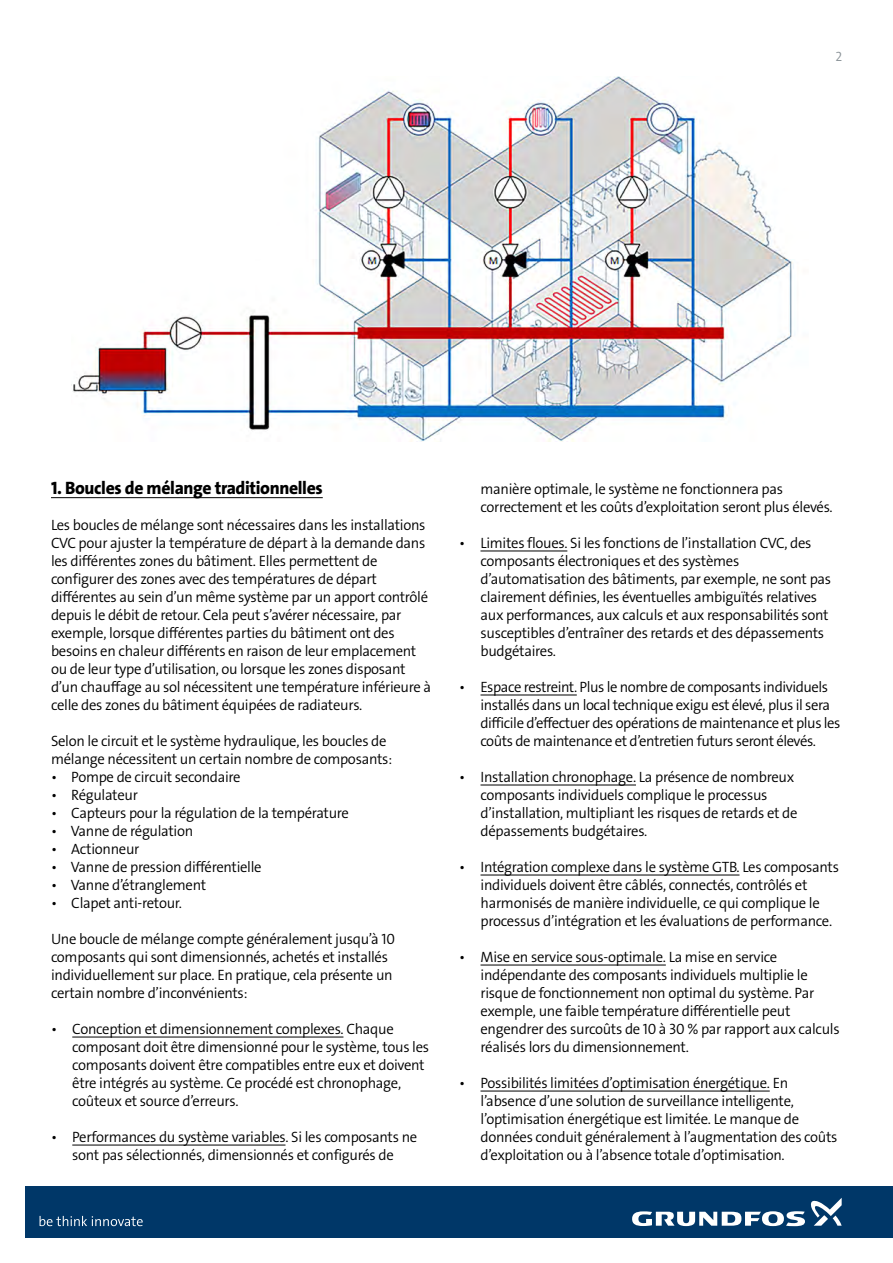
<style>
.page{position:relative;width:893px;height:1263px;background:#fff}
.page>*{position:absolute;margin:0;border:0;box-sizing:border-box;transform-origin:0 0}
.t1{font:18px "Grundfos The Sans V2 OT 8 XB";letter-spacing:-.02em;color:#000}
.t2{font:15px/18px "Grundfos The Sans V2 OT 4 SL";letter-spacing:-.02em;color:#000}
.t3{font:13.5px "Grundfos The Sans V2 OT 4 SL";color:#8a9297}
</style>
<div class="page">
<hr style="left:51px;top:497px;width:272px;height:1px;background:#000">
<hr style="left:72px;top:1037px;width:271px;height:1px;background:#000">
<hr style="left:72px;top:1145px;width:213px;height:1px;background:#000">
<hr style="left:480px;top:551px;width:87px;height:1px;background:#000">
<hr style="left:480px;top:695px;width:97px;height:1px;background:#000">
<hr style="left:480px;top:785px;width:156px;height:1px;background:#000">
<hr style="left:480px;top:875px;width:259px;height:1px;background:#000">
<hr style="left:480px;top:965px;width:186px;height:1px;background:#000">
<hr style="left:480px;top:1091px;width:290px;height:1px;background:#000">
<img style="left:71px;top:77px;width:724px;height:365px">
<div style="left:26px;top:1186px;width:867px;height:51px;background:#003768"></div>
<svg style="left:632px;top:1198px;width:210px;height:28px"></svg>
<svg style="left:40px;top:1216px;width:103px;height:10px"></svg>
<p class="t3" style="left:835px;top:48px;width:8px">2</p>
<p class="t1" style="left:51px;top:476px;width:273px">1. Boucles de mélange traditionnelles</p>
<p class="t2" style="left:51px;top:515px;width:382px">Les boucles de mélange sont nécessaires dans les installations CVC pour ajuster la température de départ à la demande dans les différentes zones du bâtiment. Elles permettent de configurer des zones avec des températures de départ différentes au sein d’un même système par un apport contrôlé depuis le débit de retour. Cela peut s’avérer nécessaire, par exemple, lorsque différentes parties du bâtiment ont des besoins en chaleur différents en raison de leur emplacement ou de leur type d’utilisation, ou lorsque les zones disposant d’un chauffage au sol nécessitent une température inférieure à celle des zones du bâtiment équipées de radiateurs.</p>
<p class="t2" style="left:51px;top:731px;width:343px">Selon le circuit et le système hydraulique, les boucles de mélange nécessitent un certain nombre de composants:</p>
<p class="t2" style="left:51px;top:767px;width:191px">• Pompe de circuit secondaire</p>
<p class="t2" style="left:51px;top:785px;width:88px">• Régulateur</p>
<p class="t2" style="left:51px;top:803px;width:299px">• Capteurs pour la régulation de la température</p>
<p class="t2" style="left:51px;top:821px;width:144px">• Vanne de régulation</p>
<p class="t2" style="left:51px;top:839px;width:90px">• Actionneur</p>
<p class="t2" style="left:51px;top:857px;width:212px">• Vanne de pression différentielle</p>
<p class="t2" style="left:51px;top:875px;width:157px">• Vanne d’étranglement</p>
<p class="t2" style="left:51px;top:893px;width:132px">• Clapet anti-retour.</p>
<p class="t2" style="left:51px;top:929px;width:345px">Une boucle de mélange compte généralement jusqu’à 10 composants qui sont dimensionnés, achetés et installés individuellement sur place. En pratique, cela présente un certain nombre d’inconvénients:</p>
<p class="t2" style="left:72px;top:1019px;width:358px;text-indent:-21px">• Conception et dimensionnement complexes. Chaque composant doit être dimensionné pour le système, tous les composants doivent être compatibles entre eux et doivent être intégrés au système. Ce procédé est chronophage, coûteux et source d’erreurs.</p>
<p class="t2" style="left:51px;top:1127px;width:368px;text-align:center">• Performances du système variables. Si les composants ne sont pas sélectionnés, dimensionnés et configurés de</p>
<p class="t2" style="left:480px;top:479px;width:354px">manière optimale, le système ne fonctionnera pas correctement et les coûts d’exploitation seront plus élevés.</p>
<p class="t2" style="left:480px;top:533px;width:352px;text-indent:-21px">• Limites floues. Si les fonctions de l’installation CVC, des composants électroniques et des systèmes d’automatisation des bâtiments, par exemple, ne sont pas clairement définies, les éventuelles ambiguïtés relatives aux performances, aux calculs et aux responsabilités sont susceptibles d’entraîner des retards et des dépassements budgétaires.</p>
<p class="t2" style="left:480px;top:677px;width:362px;text-indent:-21px">• Espace restreint. Plus le nombre de composants individuels installés dans un local technique exigu est élevé, plus il sera difficile d’effectuer des opérations de maintenance et plus les coûts de maintenance et d’entretien futurs seront élevés.</p>
<p class="t2" style="left:480px;top:767px;width:318px;text-indent:-21px">• Installation chronophage. La présence de nombreux composants individuels complique le processus d’installation, multipliant les risques de retards et de dépassements budgétaires.</p>
<p class="t2" style="left:480px;top:857px;width:360px;text-indent:-21px">• Intégration complexe dans le système GTB. Les composants individuels doivent être câblés, connectés, contrôlés et harmonisés de manière individuelle, ce qui complique le processus d’intégration et les évaluations de performance.</p>
<p class="t2" style="left:480px;top:947px;width:361px;text-indent:-21px">• Mise en service sous-optimale. La mise en service indépendante des composants individuels multiplie le risque de fonctionnement non optimal du système. Par exemple, une faible température différentielle peut engendrer des surcoûts de 10 à 30 % par rapport aux calculs réalisés lors du dimensionnement.</p>
<p class="t2" style="left:480px;top:1073px;width:359px;text-indent:-21px">• Possibilités limitées d’optimisation énergétique. En l’absence d’une solution de surveillance intelligente, l’optimisation énergétique est limitée. Le manque de données conduit généralement à l’augmentation des coûts d’exploitation ou à l’absence totale d’optimisation.</p>
</div>
